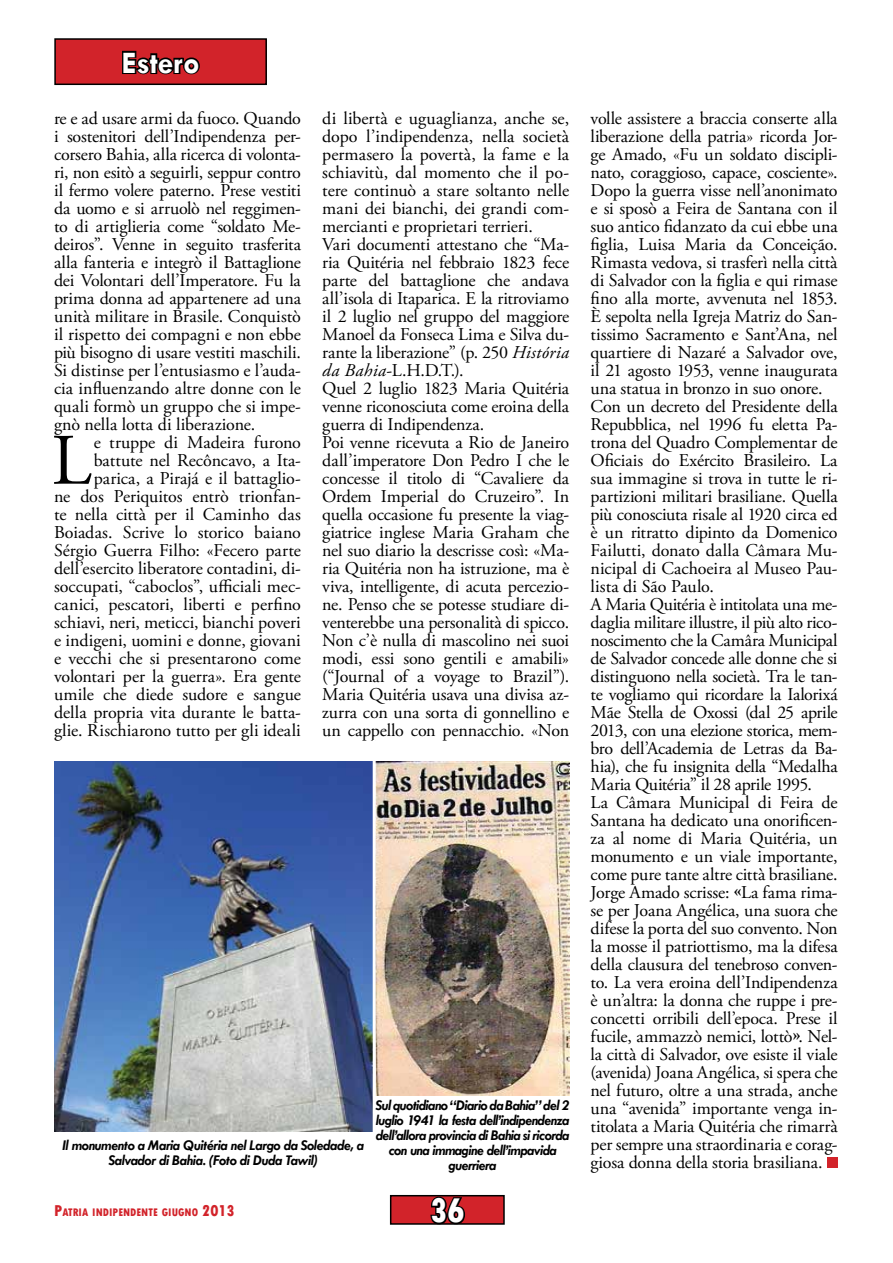
<style>
.page{position:relative;width:893px;height:1263px;background:#fff}
.page>*{position:absolute;margin:0;border:0;box-sizing:border-box;transform-origin:0 0}
.t1{font:72.3px "Adobe Garamond Pro";color:#000}
.t2{font:800 condensed 36px "Tw Cen";color:#fff}
.t3{font:700 31.5px "Tw Cen";color:#fff}
.t4{font:18px/18px "Adobe Garamond Pro";letter-spacing:-.015em;color:#000;text-align:justify}
.t5{font:italic 700 15px/15px "Tw Cen";letter-spacing:-.03em;color:#000;text-align:center}
.t6{font:800 condensed 11.55px "Tw Cen";color:#d2232a}
.s1{font-style:italic}
.s2{font-size:16.5px}
.s3{font-weight:700}
</style>
<div class="page">
<div style="left:391px;top:1196px;width:113px;height:28px;background:#d2232a"></div>
<svg style="left:429px;top:1194px;width:38px;height:28px"></svg>
<div style="left:390px;top:1195px;width:115px;height:30px;border:2px solid #000"></div>
<img style="left:54px;top:761px;width:319px;height:370px">
<div style="left:55px;top:39px;width:211px;height:45px;background:#d2232a"></div>
<svg style="left:122px;top:50px;width:78px;height:25px"></svg>
<div style="left:54px;top:38px;width:213px;height:47px;border:2px solid #000"></div>
<div style="left:827px;top:1157px;width:11px;height:11px;background:#d2232a"></div>
<img style="left:376px;top:761px;width:193px;height:334px">
<p class="t3" style="left:121px;top:44px;width:80px">Estero</p>
<p class="t4" style="left:54px;top:110px;width:249px">re e ad usare armi da fuoco. Quando i sostenitori dell’Indipendenza per&shy;corsero Bahia, alla ricerca di volonta&shy;ri, non esitò a seguirli, seppur contro il fermo volere paterno. Prese vestiti da uomo e si arruolò nel reggimen&shy;to di artiglieria come “soldato Me&shy;deiros”. Venne in seguito trasferita alla fanteria e integrò il Battaglione dei Volontari dell’Imperatore. Fu la prima donna ad appartenere ad una unità militare in Brasile. Conquistò il rispetto dei compagni e non ebbe più bisogno di usare vestiti maschili.<br>Si distinse per l’entusiasmo e l’auda&shy;cia influenzando altre donne con le quali formò un gruppo che si impe&shy;gnò nella lotta di liberazione.</p>
<p class="t1" style="left:52px;top:417px;width:41px">L</p>
<p class="t4" style="left:54px;top:434px;width:249px;text-align:right">e truppe di Madeira furono battute nel Recôncavo, a Ita&shy;parica, a Pirajá e il battaglio-<br>ne dos Periquitos entrò trionfan&shy;te nella città per il Caminho das Boiadas. Scrive lo storico baiano Sérgio Guerra Filho: «Fecero parte dell’esercito liberatore contadini, di&shy;soccupati, “caboclos”, ufficiali mec&shy;canici, pescatori, liberti e perfino schiavi, neri, meticci, bianchi poveri e indigeni, uomini e donne, giovani e vecchi che si presentarono come volontari per la guerra». Era gente umile che diede sudore e sangue della propria vita durante le batta&shy;glie. Rischiarono tutto per gli ideali</p>
<p class="t4" style="left:322px;top:110px;width:248px">di libertà e uguaglianza, anche se, dopo l’indipendenza, nella società permasero la povertà, la fame e la schiavitù, dal momento che il po&shy;tere continuò a stare soltanto nelle mani dei bianchi, dei grandi com&shy;mercianti e proprietari terrieri.</p>
<p class="t4" style="left:322px;top:236px;width:248px">Vari documenti attestano che “Ma&shy;ria Quitéria nel febbraio 1823 fece parte del battaglione che andava all’isola di Itaparica. E la ritroviamo il 2 luglio nel gruppo del maggiore Manoel da Fonseca Lima e Silva du&shy;rante la liberazione” (p. 250 <span class="s1">História da Bahia</span>-L.H.D.T.).</p>
<p class="t4" style="left:322px;top:380px;width:249px">Quel 2 luglio 1823 Maria Quitéria venne riconosciuta come eroina della guerra di Indipendenza.</p>
<p class="t4" style="left:322px;top:434px;width:248px">Poi venne ricevuta a Rio de Janeiro dall’imperatore Don Pedro I che le concesse il titolo di “Cavaliere da Ordem Imperial do Cruzeiro”. In quella occasione fu presente la viag&shy;giatrice inglese Maria Graham che nel suo diario la descrisse così: «Ma&shy;ria Quitéria non ha istruzione, ma è viva, intelligente, di acuta percezio&shy;ne. Penso che se potesse studiare di&shy;venterebbe una personalità di spicco.<br>Non c’è nulla di mascolino nei suoi modi, essi sono gentili e amabili» (“Journal of a voyage to Brazil”).<br>Maria Quitéria usava una divisa az&shy;zurra con una sorta di gonnellino e un cappello con pennacchio. «Non</p>
<p class="t5" style="left:63px;top:1137px;width:303px">Il monumento a Maria Quitéria nel Largo da Soledade, a<br>Salvador di Bahia. (Foto di Duda Tawil)</p>
<p class="t5" style="left:376px;top:1097px;width:195px;text-align:justify">Sul quotidiano “Diario da Bahia” del 2 luglio 1941 la festa dell’indipendenza dell’allora provincia di Bahia si ricorda</p>
<p class="t5" style="left:388px;top:1142px;width:170px">con una immagine dell’impavida guerriera</p>
<p class="t6" style="left:54px;top:1205px;width:182px"><span class="s2">P</span>ATRIA INDIPENDENTE GIUGNO <span class="s2">2013</span></p>
<p class="t2" style="left:430px;top:1189px;width:36px">36</p>
<p class="t4" style="left:591px;top:110px;width:249px">volle assistere a braccia conserte alla liberazione della patria» ricorda Jor&shy;ge Amado, «Fu un soldato discipli&shy;nato, coraggioso, capace, cosciente».<br>Dopo la guerra visse nell’anonimato e si sposò a Feira de Santana con il suo antico fidanzato da cui ebbe una figlia, Luisa Maria da Conceição.<br>Rimasta vedova, si trasferì nella città di Salvador con la figlia e qui rimase fino alla morte, avvenuta nel 1853.<br>È sepolta nella Igreja Matriz do San&shy;tissimo Sacramento e Sant’Ana, nel quartiere di Nazaré a Salvador ove, il 21 agosto 1953, venne inaugurata una statua in bronzo in suo onore.</p>
<p class="t4" style="left:591px;top:398px;width:249px">Con un decreto del Presidente della Repubblica, nel 1996 fu eletta Pa&shy;trona del Quadro Complementar de Oficiais do Exército Brasileiro. La sua immagine si trova in tutte le ri&shy;partizioni militari brasiliane. Quella più conosciuta risale al 1920 circa ed è un ritratto dipinto da Domenico Failutti, donato dalla Câmara Mu&shy;nicipal di Cachoeira al Museo Pau&shy;lista di São Paulo.</p>
<p class="t4" style="left:591px;top:596px;width:249px">A Maria Quitéria è intitolata una me&shy;daglia militare illustre, il più alto rico&shy;noscimento che la Camâra Municipal de Salvador concede alle donne che si distinguono nella società. Tra le tan&shy;te vogliamo qui ricordare la Ialorixá Mãe Stella de Oxossi (dal 25 aprile 2013, con una elezione storica, mem&shy;bro dell’Academia de Letras da Ba&shy;hia), che fu insignita della “Medalha Maria Quitéria” il 28 aprile 1995.</p>
<p class="t4" style="left:591px;top:794px;width:249px">La Câmara Municipal di Feira de Santana ha dedicato una onorificen&shy;za al nome di Maria Quitéria, un monumento e un viale importante, come pure tante altre città brasiliane.</p>
<p class="t4" style="left:591px;top:884px;width:249px">Jorge Amado scrisse: <span class="s3">«</span>La fama rima&shy;se per Joana Angélica, una suora che difese la porta del suo convento. Non la mosse il patriottismo, ma la difesa della clausura del tenebroso conven&shy;to. La vera eroina dell’Indipendenza è un’altra: la donna che ruppe i pre&shy;concetti orribili dell’epoca. Prese il fucile, ammazzò nemici, lottò<span class="s3">»</span>. Nel&shy;la città di Salvador, ove esiste il viale (avenida) Joana Angélica, si spera che nel futuro, oltre a una strada, anche una “avenida” importante venga in&shy;titolata a Maria Quitéria che rimarrà per sempre una straordinaria e corag&shy;giosa donna della storia brasiliana.</p>
</div>
